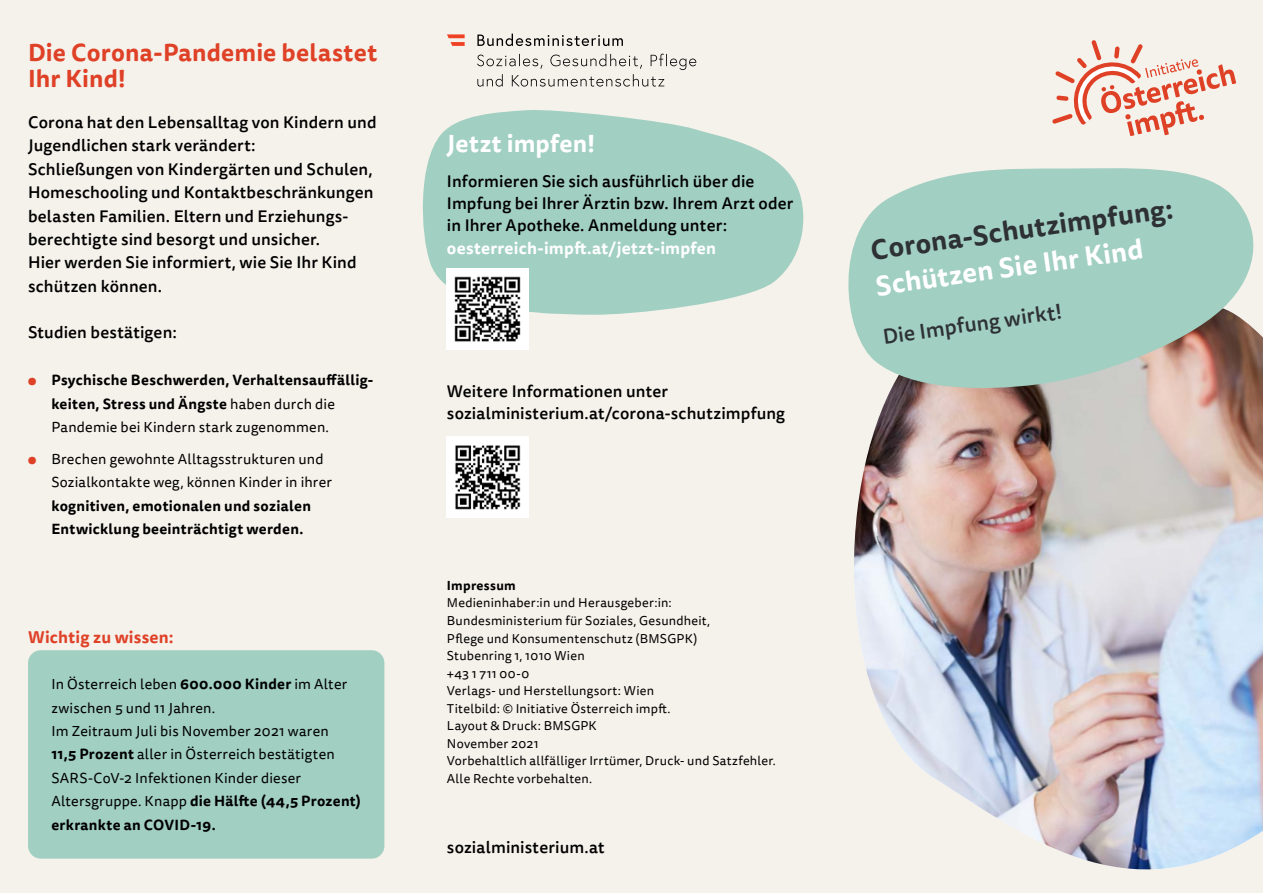
<style>
.page{position:relative;width:1263px;height:893px;background:#f5f2eb}
.page>*{position:absolute;margin:0;border:0;box-sizing:border-box;transform-origin:0 0}
.Cover_Titel{font:700 27px/36px "Tisa Sans Pro";color:#2e3134}
.h1_ohne_Nummerierung{font:700 24px/26.4px "Tisa Sans Pro";letter-spacing:.01em;color:#df4127}
.h1_ohne_Nummerierung-2{font:700 24px "Tisa Sans Pro";letter-spacing:.02em;color:#fff}
.Cover_Untertitel{font:500 21px "Tisa Sans Pro";color:#2e3134}
.p_Introtext{font:500 16.5px/23.4px "Tisa Sans Pro";letter-spacing:.01em;color:#000}
.Cover_p_Rückseite{font:500 16.5px/22.2px "Tisa Sans Pro";letter-spacing:.01em;color:#000}
.h2_ohne_Nummerierung_rot{font:700 16.5px "Tisa Sans Pro";letter-spacing:.015em;color:#df4127}
.Infobox_p_Infobox{font:14.4px/23.4px "Tisa Sans Pro";letter-spacing:.015em;color:#000}
.t1{font:700 14.4px/23.4px "Tisa Sans Pro";letter-spacing:.02em;color:#000}
.p_Impressum{font:12.75px/17.5px "Tisa Sans Pro";letter-spacing:.02em;color:#000}
.h_Impressum{font:700 12.75px "Tisa Sans Pro";letter-spacing:.025em;color:#000}
.s1{font-weight:400;color:#df4127}
.s2{font-weight:400}
.s3{color:#df4127}
.s4{font-weight:700}
.s5{font-weight:700;color:#fff}
.s6{color:#fff}
</style>
<div class="page">
<svg style="left:422px;top:110px;width:382px;height:207px;fill:#a1cfc1"></svg>
<svg style="left:1052px;top:40px;width:184px;height:96px"></svg>
<svg style="left:477px;top:54px;width:219px;height:33px"></svg>
<svg style="left:477px;top:34px;width:146px;height:12px"></svg>
<svg style="left:447px;top:34px;width:18px;height:12px"></svg>
<img style="left:447px;top:268px;width:81px;height:82px">
<img style="left:447px;top:436px;width:81px;height:82px">
<img style="left:854px;top:336px;width:409px;height:534px">
<svg style="left:848px;top:168px;width:414px;height:224px;background:#abcbbe"></svg>
<div style="left:28px;top:650px;width:356px;height:209px;background:#a1cfc1;border-radius:13px"></div>
<h2 class="h1_ohne_Nummerierung" style="left:28px;top:39px;width:351px">Die Corona-Pandemie belastet<br>Ihr Kind!</h2>
<p class="p_Introtext" style="left:28px;top:111px;width:350px">Corona hat den Lebensalltag von Kindern und Jugendlichen stark verändert:<br>Schließungen von Kindergärten und Schulen, Homeschooling und Kontaktbeschränkungen belasten Familien. Eltern und Erziehungs&shy;berechtigte sind besorgt und unsicher.<br>Hier werden Sie informiert, wie Sie Ihr Kind schützen können.</p>
<p class="p_Introtext" style="left:28px;top:321px;width:150px">Studien bestätigen:</p>
<p class="t1" style="left:51px;top:369px;width:323px;text-indent:-23px"><span class="s1">●</span> Psychische Beschwerden, Verhaltensauffällig&shy;keiten, Stress und Ängste <span class="s2">haben durch die<br>Pandemie bei Kindern stark zugenommen.</span></p>
<p class="Infobox_p_Infobox" style="left:51px;top:448px;width:282px;text-indent:-23px"><span class="s3">●</span> Brechen gewohnte Alltagsstrukturen und Sozialkontakte weg, können Kinder in ihrer <span class="s4">kognitiven, emotionalen und sozialen Entwicklung beeinträchtigt werden.</span></p>
<h3 class="h2_ohne_Nummerierung_rot" style="left:28px;top:625px;width:147px">Wichtig zu wissen:</h3>
<p class="Infobox_p_Infobox" style="left:51px;top:673px;width:311px">In Österreich leben <span class="s4">600.000 Kinder</span> im Alter zwischen 5 und 11 Jahren.<br>Im Zeitraum Juli bis November 2021 waren<br><span class="s4">11,5 Prozent</span> aller in Österreich bestätigten SARS-CoV-2 Infektionen Kinder dieser Altersgruppe. Knapp <span class="s4">die Hälfte (44,5 Prozent) erkrankte an COVID-19.</span></p>
<h2 class="h1_ohne_Nummerierung-2" style="left:447px;top:126px;width:150px">Jetzt impfen!</h2>
<p class="Cover_p_Rückseite" style="left:447px;top:170px;width:348px">Informieren Sie sich ausführlich über die Impfung bei Ihrer Ärztin bzw. Ihrem Arzt oder in Ihrer Apotheke. Anmeldung unter: <span class="s5">oesterreich-impft.at/jetzt-impfen</span></p>
<p class="Cover_p_Rückseite" style="left:447px;top:380px;width:340px">Weitere Informationen unter sozialministerium.at/corona-schutzimpfung</p>
<h1 class="h_Impressum" style="left:447px;top:576px;width:70px">Impressum</h1>
<p class="p_Impressum" style="left:447px;top:595px;width:226px">Medieninhaber:in und Herausgeber:in:</p>
<p class="p_Impressum" style="left:447px;top:612px;width:265px">Bundesministerium für Soziales, Gesundheit,<br>Pflege und Konsumentenschutz (BMSGPK)</p>
<p class="p_Impressum" style="left:447px;top:647px;width:139px">Stubenring 1, 1010 Wien</p>
<p class="p_Impressum" style="left:447px;top:665px;width:84px">+43 1 711 00-0</p>
<p class="p_Impressum" style="left:447px;top:682px;width:209px">Verlags- und Herstellungsort: Wien</p>
<p class="p_Impressum" style="left:447px;top:700px;width:225px">Titelbild: © Initiative Österreich impft.</p>
<p class="p_Impressum" style="left:447px;top:717px;width:151px">Layout &amp; Druck: BMSGPK</p>
<p class="p_Impressum" style="left:447px;top:735px;width:93px">November 2021</p>
<p class="p_Impressum" style="left:447px;top:752px;width:331px">Vorbehaltlich allfälliger Irrtümer, Druck- und Satzfehler.<br>Alle Rechte vorbehalten.</p>
<p class="Cover_p_Rückseite" style="left:447px;top:836px;width:159px">sozialministerium.at</p>
<h1 class="Cover_Titel" style="left:868px;top:233px;width:306px;rotate:-8deg">Corona-Schutzimpfung:<br><span class="s6">Schützen Sie Ihr Kind</span></h1>
<h1 class="Cover_Untertitel" style="left:881px;top:322px;width:182px;rotate:-8deg">Die Impfung wirkt!</h1>
</div>
